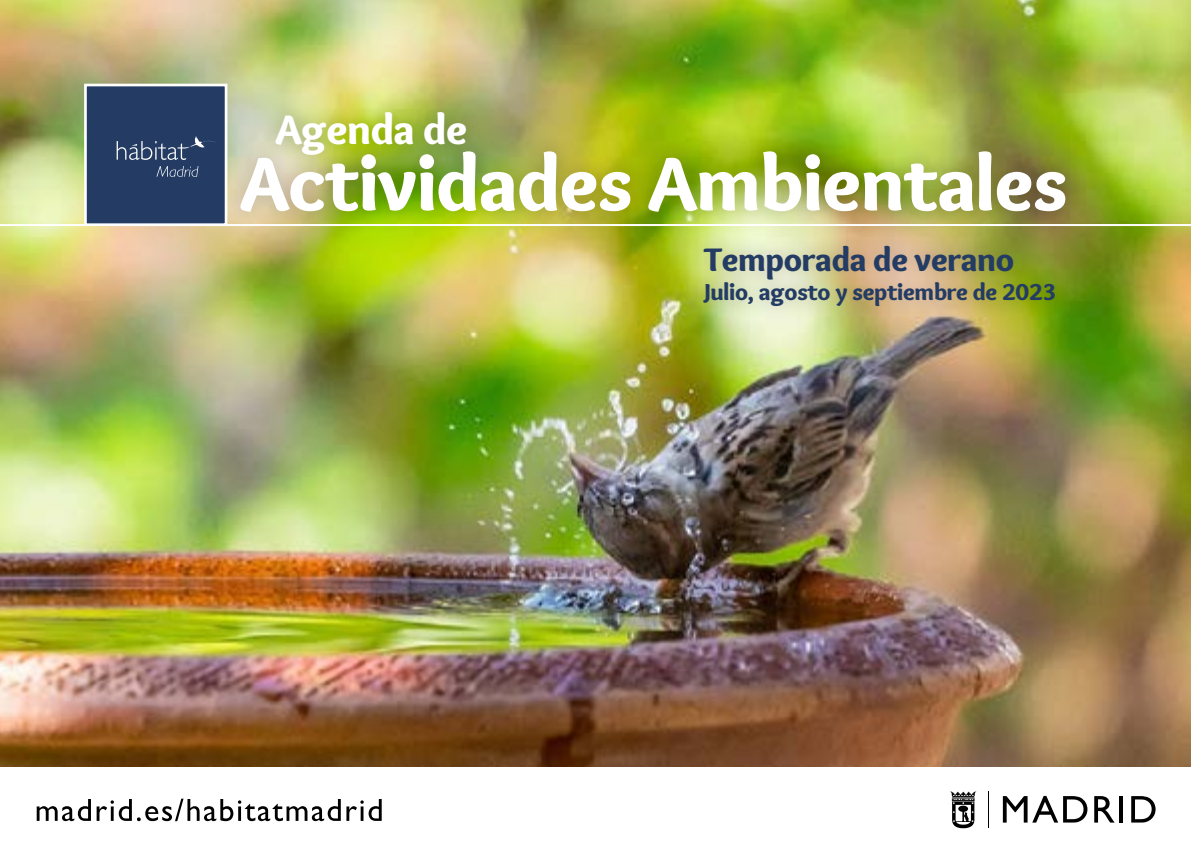
<style>
.page{position:relative;width:1191px;height:851px;background:#fff}
.page>*{position:absolute;margin:0;border:0;box-sizing:border-box;transform-origin:0 0}
.t1{font:900 79.4px "Overlock";letter-spacing:-.01em;color:#fff}
.t2{font:900 43px "Overlock";letter-spacing:-.01em;color:#fff}
.t3{font:900 34px "Overlock";letter-spacing:-.01em;color:#243c63}
.t4{font:900 24px "Overlock";letter-spacing:-.01em;color:#243c63}
</style>
<div class="page">
<img style="left:0;top:0;width:1191px;height:766px">
<div style="left:84px;top:84px;width:143px;height:142px;background:#243c63;border:3px solid #fff"></div>
<svg style="left:156px;top:166px;width:42px;height:11px"></svg>
<svg style="left:117px;top:136px;width:99px;height:24px"></svg>
<hr style="left:988px;top:791px;width:1px;height:37px;background:#000">
<svg style="left:1002px;top:795px;width:85px;height:27px"></svg>
<svg style="left:1094px;top:796px;width:20px;height:26px"></svg>
<hr style="left:1119px;top:796px;width:4px;height:26px;background:#000">
<svg style="left:1131px;top:796px;width:24px;height:26px"></svg>
<svg style="left:950px;top:791px;width:26px;height:37px"></svg>
<svg style="left:37px;top:799px;width:54px;height:22px"></svg>
<svg style="left:97px;top:798px;width:285px;height:23px"></svg>
<div style="left:686px;top:228px;width:386px;height:96px;background:#000;opacity:.22"></div>
<div style="left:223px;top:94px;width:860px;height:136px;background:#000;opacity:.22"></div>
<hr style="left:0;top:224px;width:1191px;height:2px;background:#fff">
<h2 class="t2" style="left:275px;top:102px;width:193px">Agenda de</h2>
<h1 class="t1" style="left:240px;top:134px;width:829px">Actividades Ambientales</h1>
<h3 class="t3" style="left:703px;top:238px;width:312px">Temporada de verano</h3>
<p class="t4" style="left:703px;top:276px;width:354px">Julio, agosto y septiembre de 2023</p>
</div>
